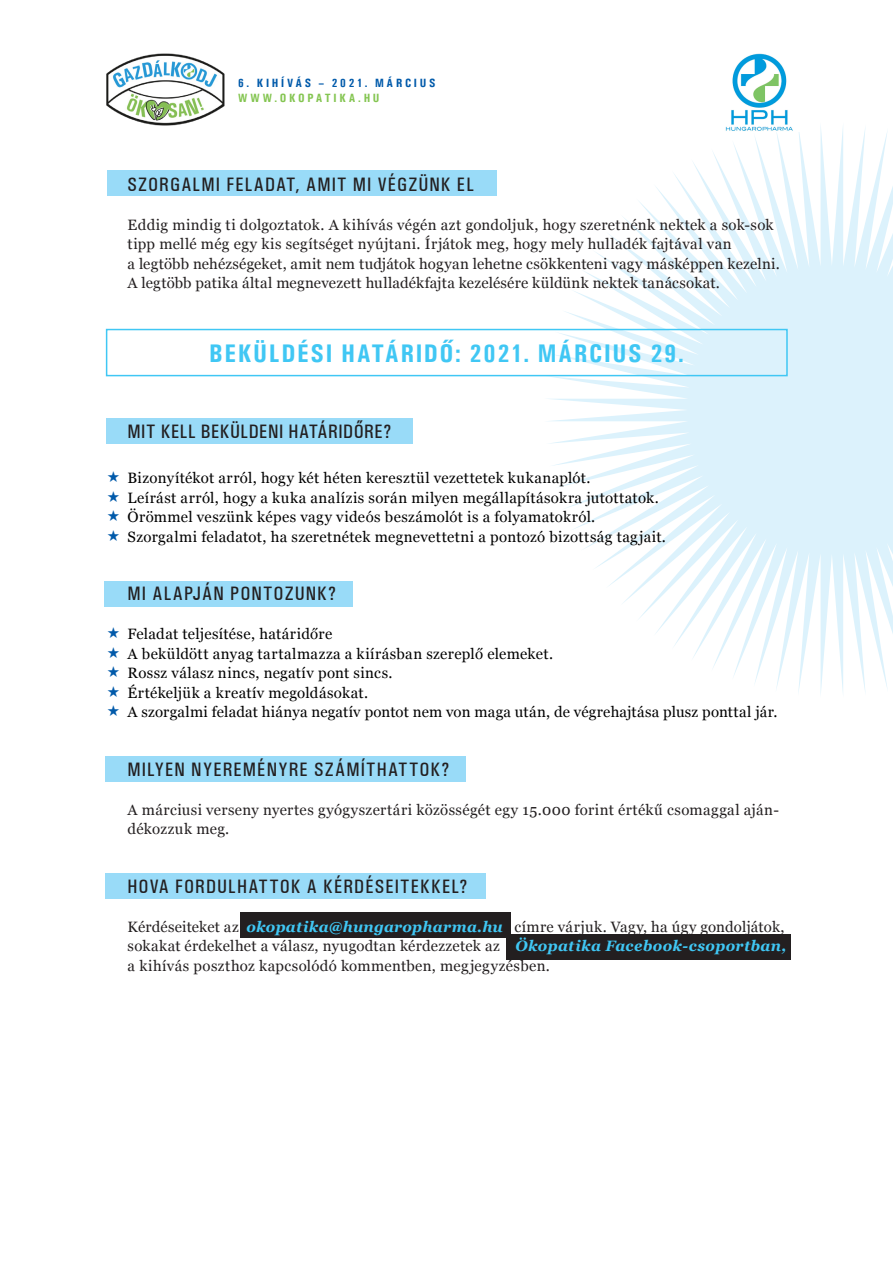
<style>
.page{position:relative;width:893px;height:1263px;background:#fff}
.page>*{position:absolute;margin:0;border:0;box-sizing:border-box;transform-origin:0 0}
.t1{font:700 condensed 25.5px "Univers";letter-spacing:.065em;color:#40c7f4}
.t2{font:500 condensed 19.5px "Univers";letter-spacing:.055em;color:#231f20}
.t3{font:500 condensed 19.5px "Univers";letter-spacing:.025em;color:#231f20}
.t4{font:15px/19.5px "Georgia";letter-spacing:.02em;color:#231f20}
.t5{font:15px "Georgia";letter-spacing:.02em;color:#000}
.t6{font:700 condensed 12px "Univers";letter-spacing:.225em;color:#015aaa}
.t7{font:700 condensed 12px "Univers";letter-spacing:.22em;color:#84c551}
.s1{font-weight:700;font-style:italic;color:#40c7f4}
</style>
<div class="page">
<svg style="left:544px;top:126px;width:349px;height:568px"></svg>
<div style="left:107px;top:170px;width:390px;height:26px;background:#99dbf8"></div>
<div style="left:106px;top:418px;width:306px;height:26px;background:#99dbf8"></div>
<div style="left:106px;top:329px;width:682px;height:47px;border:2px solid #40c7f4"></div>
<div style="left:241px;top:912px;width:270px;height:26px;background:#231f20"></div>
<div style="left:507px;top:934px;width:284px;height:26px;background:#231f20"></div>
<div style="left:105px;top:873px;width:381px;height:26px;background:#99dbf8"></div>
<div style="left:105px;top:581px;width:248px;height:25px;background:#99dbf8"></div>
<div style="left:105px;top:756px;width:360px;height:26px;background:#99dbf8"></div>
<img style="left:106px;top:53px;width:119px;height:73px">
<img style="left:716px;top:54px;width:88px;height:78px">
<p class="t6" style="left:238px;top:76px;width:199px">6. KIHÍVÁS – 2021. MÁRCIUS</p>
<p class="t7" style="left:238px;top:90px;width:143px">WWW.OKOPATIKA.HU</p>
<p class="t2" style="left:128px;top:172px;width:348px">SZORGALMI FELADAT, AMIT MI VÉGZÜNK EL</p>
<p class="t4" style="left:128px;top:214px;width:654px">Eddig mindig ti dolgoztatok. A kihívás végén azt gondoljuk, hogy szeretnénk nektek a sok-sok tipp mellé még egy kis segítséget nyújtani. Írjátok meg, hogy mely hulladék fajtával van<br>a legtöbb nehézségeket, amit nem tudjátok hogyan lehetne csökkenteni vagy másképpen kezelni.<br>A legtöbb patika által megnevezett hulladékfajta kezelésére küldünk nektek tanácsokat.</p>
<p class="t1" style="left:209px;top:337px;width:476px">BEKÜLDÉSI HATÁRIDŐ: 2021. MÁRCIUS 29.</p>
<p class="t3" style="left:128px;top:420px;width:265px">MIT KELL BEKÜLDENI HATÁRIDŐRE?</p>
<p class="t5" style="left:128px;top:467px;width:464px">Bizonyítékot arról, hogy két héten keresztül vezettetek kukanaplót.</p>
<p class="t5" style="left:128px;top:486px;width:533px">Leírást arról, hogy a kuka analízis során milyen megállapításokra jutottatok.</p>
<p class="t5" style="left:128px;top:506px;width:469px">Örömmel veszünk képes vagy videós beszámolót is a folyamatokról.</p>
<p class="t5" style="left:128px;top:525px;width:540px">Szorgalmi feladatot, ha szeretnétek megnevettetni a pontozó bizottság tagjait.</p>
<p class="t2" style="left:128px;top:582px;width:210px">MI ALAPJÁN PONTOZUNK?</p>
<p class="t5" style="left:128px;top:623px;width:206px">Feladat teljesítése, határidőre</p>
<p class="t5" style="left:128px;top:642px;width:427px">A beküldött anyag tartalmazza a kiírásban szereplő elemeket.</p>
<p class="t5" style="left:128px;top:662px;width:266px">Rossz válasz nincs, negatív pont sincs.</p>
<p class="t5" style="left:128px;top:681px;width:242px">Értékeljük a kreatív megoldásokat.</p>
<p class="t5" style="left:128px;top:701px;width:651px">A szorgalmi feladat hiánya negatív pontot nem von maga után, de végrehajtása plusz ponttal jár.</p>
<p class="t2" style="left:128px;top:757px;width:323px">MILYEN NYEREMÉNYRE SZÁMÍTHATTOK?</p>
<p class="t4" style="left:128px;top:799px;width:653px">A márciusi verseny nyertes gyógyszertári közösségét egy 15.000 forint értékű csomaggal aján&shy;dékozzuk meg.</p>
<p class="t2" style="left:128px;top:874px;width:341px">HOVA FORDULHATTOK A KÉRDÉSEITEKKEL?</p>
<p class="t4" style="left:128px;top:916px;width:660px;text-align:justify">Kérdéseiteket az <span class="s1">okopatika@hungaropharma.hu</span> címre várjuk. Vagy, ha úgy gondoljátok, sokakat érdekelhet a válasz, nyugodtan kérdezzetek az <span class="s1">Ökopatika Facebook-csoportban, </span>a kihívás poszthoz kapcsolódó kommentben, megjegyzésben.</p>
</div>
